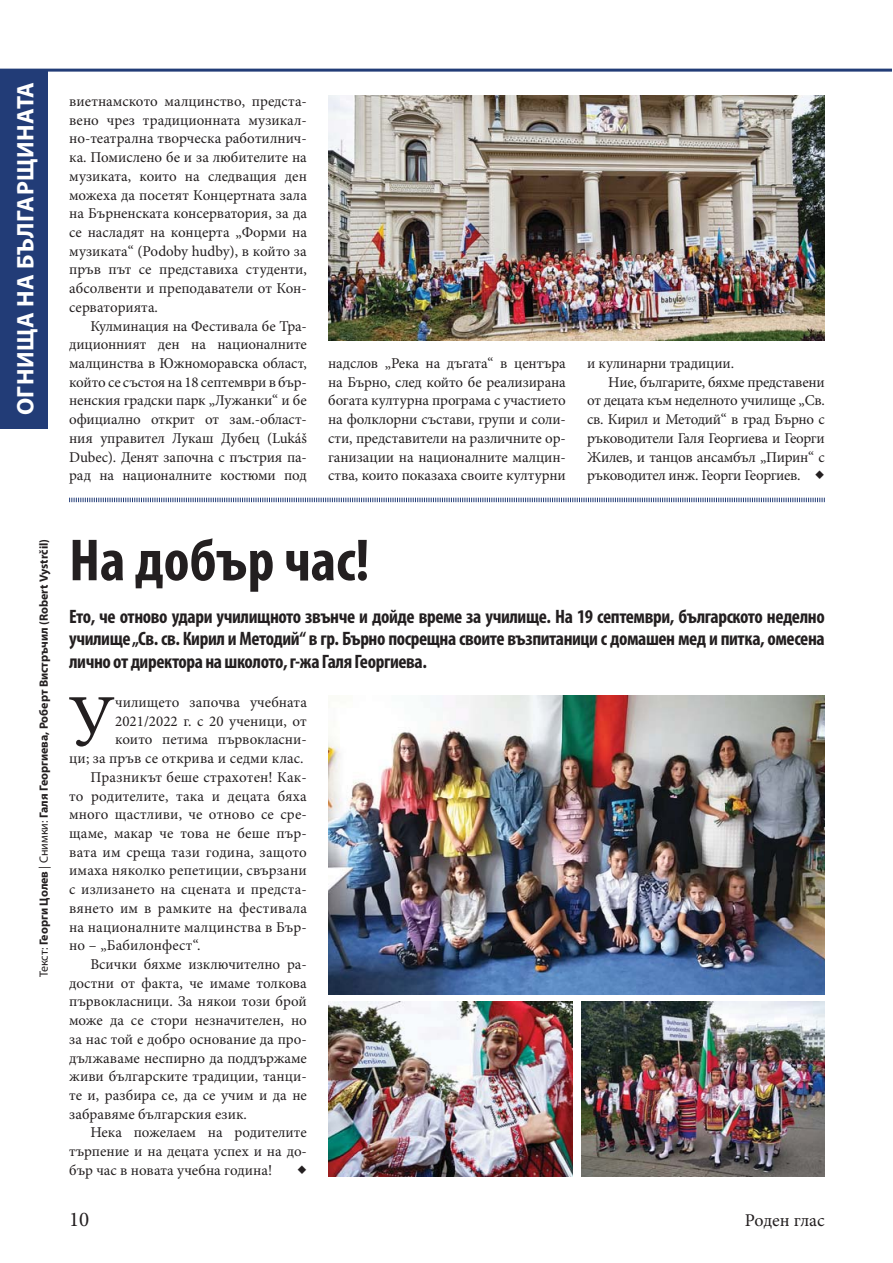
<style>
.page{position:relative;width:893px;height:1263px;background:#fff}
.page>*{position:absolute;margin:0;border:0;box-sizing:border-box;transform-origin:0 0}
.t1{font:72.6px "Minion Pro";color:#231f20}
.t2{font:700 condensed 59.85px "Myriad Pro";color:#231f20}
.t3{font:700 24px "Myriad Pro";letter-spacing:.02em;color:#fff}
.t4{font:21px "Minion Pro";color:#231f20}
.t5{font:700 condensed 19.5px/22.5px "Myriad Pro";letter-spacing:-.02em;color:#231f20;text-align:justify}
.t6{font:18px "Minion Pro";letter-spacing:-.005em;color:#231f20}
.t7{font:15px/18.8px "Minion Pro";color:#231f20;text-align:justify}
.t8{font:15px "Minion Pro";letter-spacing:-.02em;color:#231f20}
.t9{font:700 12px "Myriad Pro";color:#231f20}
.s1{font-size:21px}
.s2{font-weight:400}
</style>
<div class="page">
<img style="left:328px;top:696px;width:497px;height:299px">
<div style="left:1px;top:69px;width:47px;height:360px;background:#223c77"></div>
<hr style="left:1px;top:69px;width:891px;height:3px;background:#223c77">
<svg style="left:69px;top:498px;width:756px;height:4px"></svg>
<img style="left:328px;top:1002px;width:245px;height:174px">
<img style="left:581px;top:1002px;width:244px;height:174px">
<img style="left:328px;top:95px;width:497px;height:245px">
<h3 class="t3" style="left:11px;top:415px;width:335px;rotate:-90deg">ОГНИЩА НА БЪЛГАРЩИНАТА</h3>
<p class="t7" style="left:69px;top:91px;width:239px">виетнамското малцинство, предста&shy;вено чрез традиционната музикал&shy;но-театрална творческа работилнич&shy;ка. Помислено бе и за любителите на музиката, които на следващия ден можеха да посетят Концертната зала на Бърненската консерватория, за да се насладят на концерта „Форми на музиката“ (Podoby hudby), в който за пръв път се представиха студенти, абсолвенти и преподаватели от Кон&shy;серваторията.</p>
<p class="t7" style="left:69px;top:316px;width:239px;text-indent:21px">Кулминация на Фестивала бе Тра&shy;диционният ден на националните малцинства в Южноморавска област, който се състоя на 18 септември в бър&shy;ненския градски парк „Лужанки“ и бе официално открит от зам.-област&shy;ния управител Лукаш Дубец (Lukáš Dubec). Денят започна с пъстрия па&shy;рад на националните костюми под</p>
<p class="t7" style="left:328px;top:353px;width:239px">надслов „Река на дъгата“ в центъра на Бърно, след който бе реализирана богата културна програма с участието на фолклорни състави, групи и соли&shy;сти, представители на различните ор&shy;ганизации на националните малцин&shy;ства, които показаха своите културни</p>
<p class="t7" style="left:587px;top:353px;width:149px">и кулинарни традиции.</p>
<p class="t8" style="left:608px;top:373px;width:218px">Ние, българите, бяхме представени</p>
<p class="t8" style="left:587px;top:391px;width:239px">от децата към неделното училище „Св.</p>
<p class="t8" style="left:587px;top:410px;width:239px">св. Кирил и Методий“ в град Бърно с</p>
<p class="t8" style="left:587px;top:429px;width:239px">ръководители Галя Георгиева и Георги</p>
<p class="t8" style="left:587px;top:448px;width:239px">Жилев, и танцов ансамбъл „Пирин“ с</p>
<p class="t8" style="left:587px;top:466px;width:239px">ръководител инж. Георги Георгиев. <span class="s1">◆</span></p>
<p class="t9" style="left:37px;top:977px;width:440px;rotate:-90deg"><span class="s2">Текст:</span> Георги Цолев <span class="s2">| Снимки:</span> Галя Георгиева, Роберт Вистръчил (Robert Vystrčil)</p>
<h2 class="t2" style="left:69px;top:525px;width:302px">На добър час!</h2>
<p class="t5" style="left:69px;top:605px;width:757px">Ето, че отново удари училищното звънче и дойде време за училище. На 19 септември, българското неделно училище „Св. св. Кирил и Методий“ в гр. Бърно посрещна своите възпитаници с домашен мед и питка, омесена лично от директора на школото, г-жа Галя Георгиева.</p>
<h1 class="t1" style="left:68px;top:677px;width:49px">У</h1>
<p class="t7" style="left:115px;top:692px;width:193px">чилището започва учебната</p>
<p class="t7" style="left:115px;top:711px;width:193px">2021/2022 г. с 20 ученици, от</p>
<p class="t7" style="left:115px;top:730px;width:193px">които петима първокласни-</p>
<p class="t7" style="left:69px;top:749px;width:236px">ци; за пръв се открива и седми клас.</p>
<p class="t7" style="left:90px;top:767px;width:218px">Празникът беше страхотен! Как-</p>
<p class="t7" style="left:69px;top:786px;width:239px">то родителите, така и децата бяха</p>
<p class="t7" style="left:69px;top:805px;width:239px">много щастливи, че отново се сре-</p>
<p class="t7" style="left:69px;top:823px;width:239px">щаме, макар че това не беше пър-</p>
<p class="t7" style="left:69px;top:842px;width:239px">вата им среща тази година, защото</p>
<p class="t7" style="left:69px;top:861px;width:239px">имаха няколко репетиции, свързани</p>
<p class="t7" style="left:69px;top:880px;width:239px">с излизането на сцената и предста-</p>
<p class="t7" style="left:69px;top:898px;width:239px">вянето им в рамките на фестивала</p>
<p class="t7" style="left:69px;top:917px;width:239px">на националните малцинства в Бър-</p>
<p class="t7" style="left:69px;top:936px;width:133px">но – „Бабилонфест“.</p>
<p class="t7" style="left:90px;top:954px;width:218px">Всички бяхме изключително ра-</p>
<p class="t7" style="left:69px;top:973px;width:239px">достни от факта, че имаме толкова</p>
<p class="t7" style="left:69px;top:992px;width:239px">първокласници. За някои този брой</p>
<p class="t7" style="left:69px;top:1011px;width:239px">може да се стори незначителен, но</p>
<p class="t7" style="left:69px;top:1029px;width:239px">за нас той е добро основание да про-</p>
<p class="t7" style="left:69px;top:1048px;width:239px">дължаваме неспирно да поддържаме</p>
<p class="t7" style="left:69px;top:1067px;width:239px">живи българските традиции, танци-</p>
<p class="t7" style="left:69px;top:1085px;width:239px">те и, разбира се, да се учим и да не</p>
<p class="t7" style="left:69px;top:1104px;width:179px">забравяме българския език.</p>
<p class="t7" style="left:90px;top:1123px;width:218px">Нека пожелаем на родителите</p>
<p class="t7" style="left:69px;top:1142px;width:239px">търпение и на децата успех и на до-</p>
<p class="t7" style="left:69px;top:1160px;width:239px">бър час в новата учебна година! <span class="s1">◆</span></p>
<h3 class="t4" style="left:69px;top:1207px;width:22px">10</h3>
<p class="t6" style="left:745px;top:1210px;width:81px">Роден глас</p>
</div>
